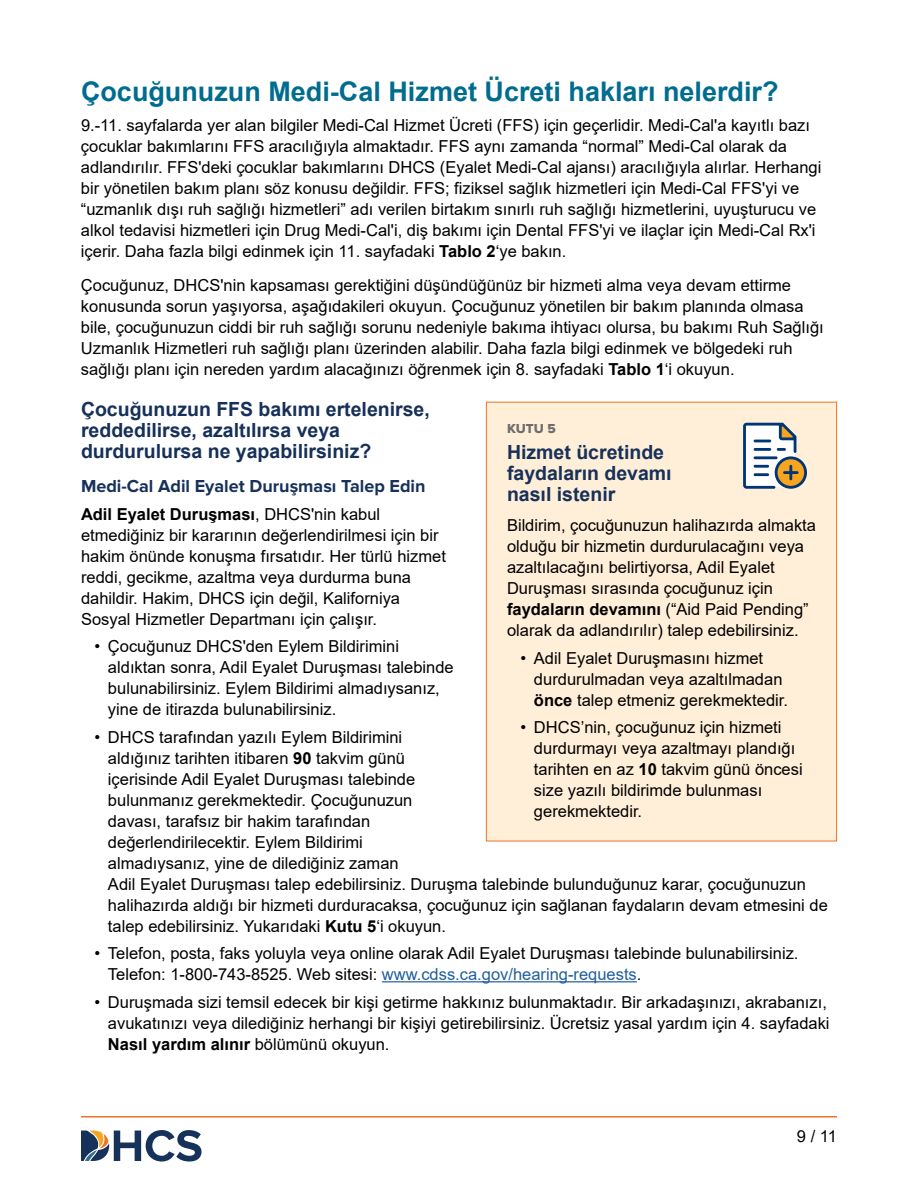
<style>
.page{position:relative;width:918px;height:1188px;background:#fff}
.page>*{position:absolute;margin:0;border:0;box-sizing:border-box;transform-origin:0 0}
.t1{font:700 27px "Arial";color:#006c90}
.t2{font:700 19.5px/21px "Arial";color:#173059}
.t3{font:700 19.5px/21px "Arial";color:#173159}
.t4{font:700 18px "Proxima Nova";color:#173159}
.t5{font:16.5px/21px "Arial";color:#000}
.t6{font:800 13.5px "Proxima Nova";color:#6e6e6e}
.s1{font-weight:700}
.s2{color:#215e9e}
</style>
<div class="page">
<hr style="left:81px;top:1116px;width:756px;height:2px;background:#ec7424">
<svg style="left:81px;top:1130px;width:121px;height:32px"></svg>
<div style="left:486px;top:402px;width:351px;height:439px;background:#ffeed8"></div>
<div style="left:486px;top:402px;width:351px;height:439px;border:1px solid #ec7424"></div>
<hr style="left:382px;top:981px;width:255px;height:1px;background:#215e9e">
<svg style="left:743px;top:423px;width:64px;height:66px;background:#b9bab6"></svg>
<h2 class="t1" style="left:81px;top:72px;width:699px">Çocuğunuzun Medi-Cal Hizmet Ücreti hakları nelerdir?</h2>
<p class="t5" style="left:81px;top:115px;width:742px">9.-11. sayfalarda yer alan bilgiler Medi-Cal Hizmet Ücreti (FFS) için geçerlidir. Medi-Cal'a kayıtlı bazı çocuklar bakımlarını FFS aracılığıyla almaktadır. FFS aynı zamanda “normal” Medi-Cal olarak da adlandırılır. FFS'deki çocuklar bakımlarını DHCS (Eyalet Medi-Cal ajansı) aracılığıyla alırlar. Herhangi bir yönetilen bakım planı söz konusu değildir. FFS; fiziksel sağlık hizmetleri için Medi-Cal FFS'yi ve “uzmanlık dışı ruh sağlığı hizmetleri” adı verilen birtakım sınırlı ruh sağlığı hizmetlerini, uyuşturucu ve alkol tedavisi hizmetleri için Drug Medi-Cal'i, diş bakımı için Dental FFS'yi ve ilaçlar için Medi-Cal Rx'i içerir. Daha fazla bilgi edinmek için 11. sayfadaki <span class="s1">Tablo 2</span>‘ye bakın.</p>
<p class="t5" style="left:81px;top:275px;width:744px">Çocuğunuz, DHCS'nin kapsaması gerektiğini düşündüğünüz bir hizmeti alma veya devam ettirme konusunda sorun yaşıyorsa, aşağıdakileri okuyun. Çocuğunuz yönetilen bir bakım planında olmasa bile, çocuğunuzun ciddi bir ruh sağlığı sorunu nedeniyle bakıma ihtiyacı olursa, bu bakımı Ruh Sağlığı Uzmanlık Hizmetleri ruh sağlığı planı üzerinden alabilir. Daha fazla bilgi edinmek ve bölgedeki ruh sağlığı planı için nereden yardım alacağınızı öğrenmek için 8. sayfadaki <span class="s1">Tablo 1</span>‘i okuyun.</p>
<h3 class="t2" style="left:81px;top:399px;width:350px">Çocuğunuzun FFS bakımı ertelenirse, reddedilirse, azaltılırsa veya durdurulursa ne yapabilirsiniz?</h3>
<h4 class="t4" style="left:81px;top:476px;width:346px">Medi-Cal Adil Eyalet Duruşması Talep Edin</h4>
<p class="t5" style="left:81px;top:503px;width:366px"><span class="s1">Adil Eyalet Duruşması</span>, DHCS'nin kabul etmediğiniz bir kararının değerlendirilmesi için bir hakim önünde konuşma fırsatıdır. Her türlü hizmet reddi, gecikme, azaltma veya durdurma buna dahildir. Hakim, DHCS için değil, Kaliforniya Sosyal Hizmetler Departmanı için çalışır.</p>
<p class="t5" style="left:108px;top:636px;width:347px;text-indent:-13px">• Çocuğunuz DHCS'den Eylem Bildirimini aldıktan sonra, Adil Eyalet Duruşması talebinde bulunabilirsiniz. Eylem Bildirimi almadıysanız, yine de itirazda bulunabilirsiniz.</p>
<p class="t5" style="left:108px;top:726px;width:309px;text-indent:-13px">• DHCS tarafından yazılı Eylem Bildirimini aldığınız tarihten itibaren <span class="s1">90</span> takvim günü içerisinde Adil Eyalet Duruşması talebinde bulunmanız gerekmektedir. Çocuğunuzun davası, tarafsız bir hakim tarafından değerlendirilecektir. Eylem Bildirimi almadıysanız, yine de dilediğiniz zaman</p>
<p class="t6" style="left:507px;top:421px;width:50px">KUTU 5</p>
<h3 class="t3" style="left:507px;top:442px;width:166px">Hizmet ücretinde faydaların devamı nasıl istenir</h3>
<p class="t5" style="left:507px;top:515px;width:311px">Bildirim, çocuğunuzun halihazırda almakta olduğu bir hizmetin durdurulacağını veya azaltılacağını belirtiyorsa, Adil Eyalet Duruşması sırasında çocuğunuz için <span class="s1">faydaların devamını</span> (“Aid Paid Pending” olarak da adlandırılır) talep edebilirsiniz.</p>
<p class="t5" style="left:534px;top:648px;width:256px;text-indent:-13px">• Adil Eyalet Duruşmasını hizmet durdurulmadan veya azaltılmadan <span class="s1">önce</span> talep etmeniz gerekmektedir.</p>
<p class="t5" style="left:534px;top:717px;width:270px;text-indent:-13px">• DHCS’nin, çocuğunuz için hizmeti durdurmayı veya azaltmayı plandığı tarihten en az <span class="s1">10</span> takvim günü öncesi size yazılı bildirimde bulunması gerekmektedir.</p>
<p class="t5" style="left:108px;top:873px;width:721px">Adil Eyalet Duruşması talep edebilirsiniz. Duruşma talebinde bulunduğunuz karar, çocuğunuzun halihazırda aldığı bir hizmeti durduracaksa, çocuğunuz için sağlanan faydaların devam etmesini de talep edebilirsiniz. Yukarıdaki <span class="s1">Kutu 5</span>‘i okuyun.</p>
<p class="t5" style="left:108px;top:943px;width:692px;text-indent:-13px">• Telefon, posta, faks yoluyla veya online olarak Adil Eyalet Duruşması talebinde bulunabilirsiniz.<br>Telefon: 1-800-743-8525. Web sitesi: <span class="s2">www.cdss.ca.gov/hearing-requests</span>.</p>
<p class="t5" style="left:108px;top:991px;width:723px;text-indent:-13px">• Duruşmada sizi temsil edecek bir kişi getirme hakkınız bulunmaktadır. Bir arkadaşınızı, akrabanızı, avukatınızı veya dilediğiniz herhangi bir kişiyi getirebilirsiniz. Ücretsiz yasal yardım için 4. sayfadaki<br><span class="s1">Nasıl yardım alınır</span> bölümünü okuyun.</p>
<p class="t5" style="left:797px;top:1126px;width:42px">9 / 11</p>
</div>
